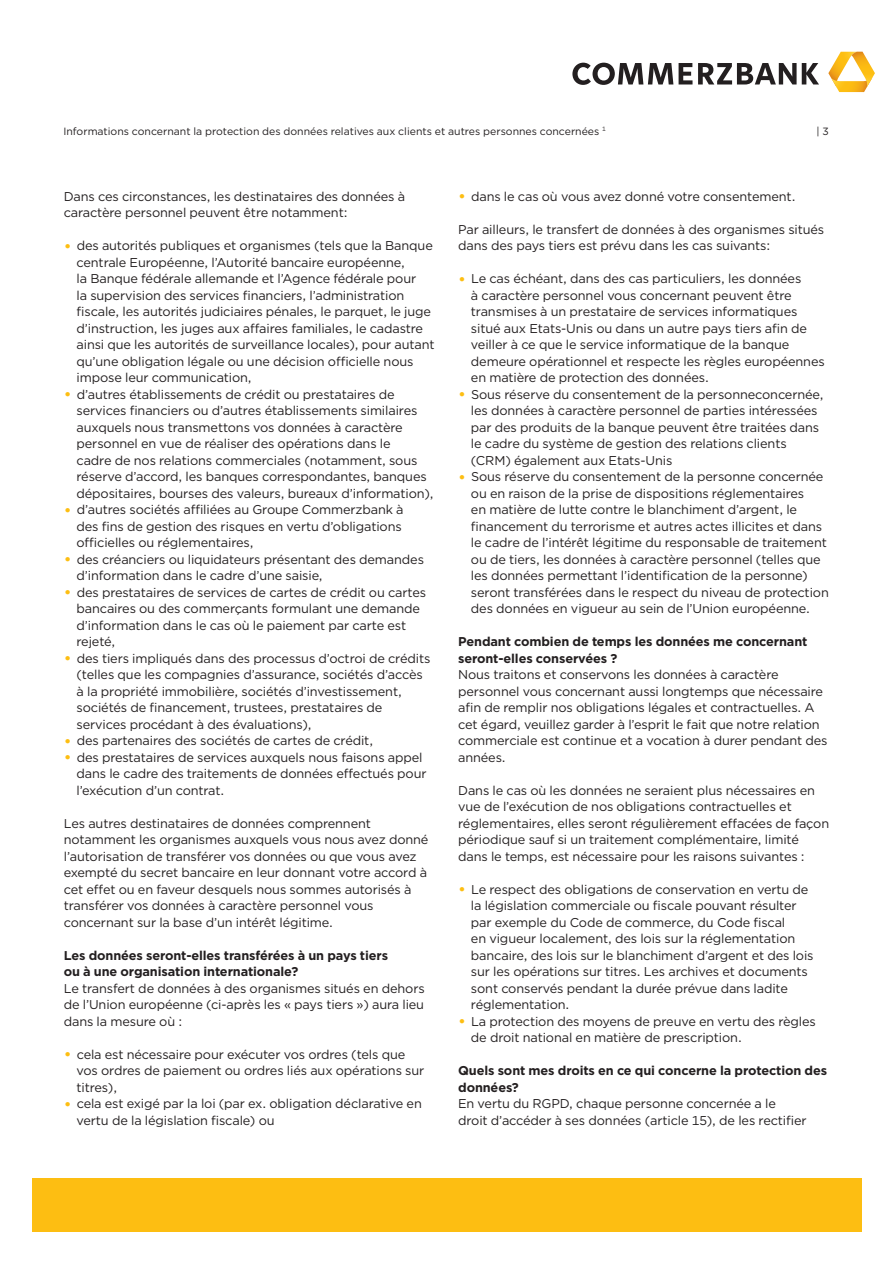
<style>
.page{position:relative;width:893px;height:1263px;background:#fff}
.page>*{position:absolute;margin:0;border:0;box-sizing:border-box;transform-origin:0 0}
.COPY_Goth_Book_8_5pt{font:12.75px/16.5px "Gotham";letter-spacing:-.01em;color:#231f20}
.ZHL2_Goth_Bold_8_5pt{font:700 12.75px/16.5px "Gotham";letter-spacing:-.01em;color:#231f20}
.Kopfzeile___Pagina_G{font:10.5px "Gotham";color:#231f20}
.s1{font-size:16.5px;color:#fdbe12}
</style>
<div class="page">
<div style="left:32px;top:1178px;width:829px;height:53px;background:#fdbe12"></div>
<svg style="left:572px;top:63px;width:101px;height:22px"></svg>
<svg style="left:679px;top:63px;width:13px;height:21px"></svg>
<svg style="left:698px;top:63px;width:121px;height:21px"></svg>
<svg style="left:828px;top:52px;width:47px;height:40px"></svg>
<p class="Kopfzeile___Pagina_G" style="left:63px;top:124px;width:544px">Informations concernant la protection des données relatives aux clients et autres personnes concernées <sup>1</sup></p>
<p class="Kopfzeile___Pagina_G" style="left:816px;top:124px;width:14px">| 3</p>
<p class="COPY_Goth_Book_8_5pt" style="left:64px;top:188px;width:343px">Dans ces circonstances, les destinataires des données à caractère personnel peuvent être notamment:</p>
<p class="COPY_Goth_Book_8_5pt" style="left:77px;top:237px;width:360px;text-indent:-13px"><span class="s1">•</span> des autorités publiques et organismes (tels que la Banque centrale Européenne, l’Autorité bancaire européenne,<br>la Banque fédérale allemande et l’Agence fédérale pour<br>la supervision des services financiers, l’administration fiscale, les autorités judiciaires pénales, le parquet, le juge d’instruction, les juges aux affaires familiales, le cadastre ainsi que les autorités de surveillance locales), pour autant qu’une obligation légale ou une décision officielle nous impose leur communication,</p>
<p class="COPY_Goth_Book_8_5pt" style="left:77px;top:386px;width:359px;text-indent:-13px"><span class="s1">•</span> d’autres établissements de crédit ou prestataires de services financiers ou d’autres établissements similaires auxquels nous transmettons vos données à caractère personnel en vue de réaliser des opérations dans le<br>cadre de nos relations commerciales (notamment, sous réserve d’accord, les banques correspondantes, banques dépositaires, bourses des valeurs, bureaux d’information),</p>
<p class="COPY_Goth_Book_8_5pt" style="left:77px;top:501px;width:329px;text-indent:-13px"><span class="s1">•</span> d’autres sociétés affiliées au Groupe Commerzbank à des fins de gestion des risques en vertu d’obligations officielles ou réglementaires,</p>
<p class="COPY_Goth_Book_8_5pt" style="left:77px;top:551px;width:349px;text-indent:-13px"><span class="s1">•</span> des créanciers ou liquidateurs présentant des demandes d’information dans le cadre d’une saisie,</p>
<p class="COPY_Goth_Book_8_5pt" style="left:77px;top:584px;width:351px;text-indent:-13px"><span class="s1">•</span> des prestataires de services de cartes de crédit ou cartes bancaires ou des commerçants formulant une demande d’information dans le cas où le paiement par carte est rejeté,</p>
<p class="COPY_Goth_Book_8_5pt" style="left:77px;top:650px;width:355px;text-indent:-13px"><span class="s1">•</span> des tiers impliqués dans des processus d’octroi de crédits (telles que les compagnies d’assurance, sociétés d’accès à la propriété immobilière, sociétés d’investissement, sociétés de financement, trustees, prestataires de services procédant à des évaluations),</p>
<p class="COPY_Goth_Book_8_5pt" style="left:64px;top:732px;width:311px"><span class="s1">•</span> des partenaires des sociétés de cartes de crédit,</p>
<p class="COPY_Goth_Book_8_5pt" style="left:77px;top:749px;width:352px;text-indent:-13px"><span class="s1">•</span> des prestataires de services auxquels nous faisons appel dans le cadre des traitements de données effectués pour l’exécution d’un contrat.</p>
<p class="COPY_Goth_Book_8_5pt" style="left:64px;top:815px;width:366px">Les autres destinataires de données comprennent notamment les organismes auxquels vous nous avez donné l’autorisation de transférer vos données ou que vous avez exempté du secret bancaire en leur donnant votre accord à cet effet ou en faveur desquels nous sommes autorisés à transférer vos données à caractère personnel vous concernant sur la base d’un intérêt légitime.</p>
<p class="ZHL2_Goth_Bold_8_5pt" style="left:64px;top:947px;width:326px">Les données seront-elles transférées à un pays tiers</p>
<p class="ZHL2_Goth_Bold_8_5pt" style="left:64px;top:963px;width:236px">ou à une organisation internationale?</p>
<p class="COPY_Goth_Book_8_5pt" style="left:64px;top:980px;width:362px;text-align:justify">Le transfert de données à des organismes situés en dehors de l’Union européenne (ci-après les « pays tiers ») aura lieu dans la mesure où :</p>
<p class="COPY_Goth_Book_8_5pt" style="left:77px;top:1046px;width:349px;text-indent:-13px"><span class="s1">•</span> cela est nécessaire pour exécuter vos ordres (tels que vos ordres de paiement ou ordres liés aux opérations sur titres),</p>
<p class="COPY_Goth_Book_8_5pt" style="left:77px;top:1095px;width:347px;text-indent:-13px"><span class="s1">•</span> cela est exigé par la loi (par ex. obligation déclarative en vertu de la législation fiscale) ou</p>
<p class="COPY_Goth_Book_8_5pt" style="left:458px;top:188px;width:339px"><span class="s1">•</span> dans le cas où vous avez donné votre consentement.</p>
<p class="COPY_Goth_Book_8_5pt" style="left:458px;top:221px;width:368px">Par ailleurs, le transfert de données à des organismes situés dans des pays tiers est prévu dans les cas suivants:</p>
<p class="COPY_Goth_Book_8_5pt" style="left:471px;top:270px;width:355px;text-indent:-13px"><span class="s1">•</span> Le cas échéant, dans des cas particuliers, les données<br>à caractère personnel vous concernant peuvent être transmises à un prestataire de services informatiques situé aux Etats-Unis ou dans un autre pays tiers afin de veiller à ce que le service informatique de la banque demeure opérationnel et respecte les règles européennes en matière de protection des données.</p>
<p class="COPY_Goth_Book_8_5pt" style="left:471px;top:386px;width:354px;text-indent:-13px"><span class="s1">•</span> Sous réserve du consentement de la personneconcernée, les données à caractère personnel de parties intéressées par des produits de la banque peuvent être traitées dans le cadre du système de gestion des relations clients (CRM) également aux Etats-Unis</p>
<p class="COPY_Goth_Book_8_5pt" style="left:471px;top:468px;width:359px;text-indent:-13px"><span class="s1">•</span> Sous réserve du consentement de la personne concernée ou en raison de la prise de dispositions réglementaires<br>en matière de lutte contre le blanchiment d’argent, le financement du terrorisme et autres actes illicites et dans le cadre de l’intérêt légitime du responsable de traitement ou de tiers, les données à caractère personnel (telles que les données permettant l’identification de la personne) seront transférées dans le respect du niveau de protection des données en vigueur au sein de l’Union européenne.</p>
<p class="ZHL2_Goth_Bold_8_5pt" style="left:458px;top:633px;width:351px">Pendant combien de temps les données me concernant</p>
<p class="ZHL2_Goth_Bold_8_5pt" style="left:458px;top:650px;width:161px">seront-elles conservées ?</p>
<p class="COPY_Goth_Book_8_5pt" style="left:458px;top:666px;width:371px">Nous traitons et conservons les données à caractère personnel vous concernant aussi longtemps que nécessaire afin de remplir nos obligations légales et contractuelles. A cet égard, veuillez garder à l’esprit le fait que notre relation commerciale est continue et a vocation à durer pendant des années.</p>
<p class="COPY_Goth_Book_8_5pt" style="left:458px;top:782px;width:372px">Dans le cas où les données ne seraient plus nécessaires en vue de l’exécution de nos obligations contractuelles et réglementaires, elles seront régulièrement effacées de façon périodique sauf si un traitement complémentaire, limité dans le temps, est nécessaire pour les raisons suivantes :</p>
<p class="COPY_Goth_Book_8_5pt" style="left:471px;top:881px;width:344px;text-indent:-13px"><span class="s1">•</span> Le respect des obligations de conservation en vertu de la législation commerciale ou fiscale pouvant résulter par exemple du Code de commerce, du Code fiscal<br>en vigueur localement, des lois sur la réglementation bancaire, des lois sur le blanchiment d’argent et des lois sur les opérations sur titres. Les archives et documents sont conservés pendant la durée prévue dans ladite réglementation.</p>
<p class="COPY_Goth_Book_8_5pt" style="left:471px;top:1013px;width:346px;text-indent:-13px"><span class="s1">•</span> La protection des moyens de preuve en vertu des règles de droit national en matière de prescription.</p>
<p class="ZHL2_Goth_Bold_8_5pt" style="left:458px;top:1062px;width:370px">Quels sont mes droits en ce qui concerne la protection des données?</p>
<p class="COPY_Goth_Book_8_5pt" style="left:458px;top:1095px;width:319px">En vertu du RGPD, chaque personne concernée a le</p>
<p class="COPY_Goth_Book_8_5pt" style="left:458px;top:1112px;width:350px">droit d’accéder à ses données (article 15), de les rectifier</p>
</div>
